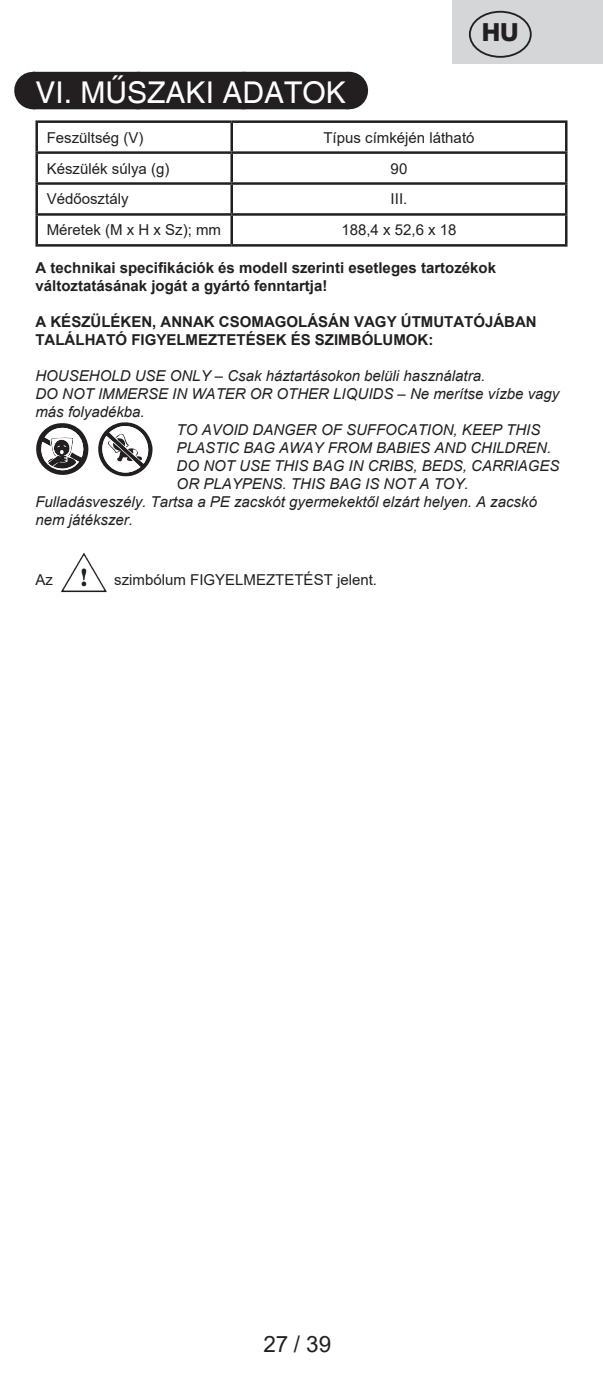
<style>
.page{position:relative;width:603px;height:1382px;background:#fff}
.page>*{position:absolute;margin:0;border:0;box-sizing:border-box;transform-origin:0 0}
.Grafický_nadpis_ETA{font:30px "Helvetica";color:#fff}
.t1{font:800 25px "Helvetica Neue OT";color:#231f20}
.t2{font:22.5px "Arial";color:#231f20}
.Normální{font:italic 15px/18px "Arial";color:#231f20}
.Normální-2{font:700 15px/18px "Arial";color:#231f20}
.Normální-3{font:15px "Arial";color:#231f20}
</style>
<div class="page">
<div style="left:451px;top:0;width:151px;height:63px;background:#d5d6d8"></div>
<div style="left:468px;top:11px;width:63px;height:47px;border:2px solid #231f20;border-radius:50%"></div>
<div style="left:33px;top:72px;width:315px;height:37px;background:#231f20"></div>
<hr style="left:348px;top:72px;width:1px;height:37px;background:#231f20">
<hr style="left:35px;top:120px;width:196px;height:3px;background:#231f20">
<hr style="left:35px;top:123px;width:3px;height:28px;background:#231f20">
<hr style="left:231px;top:120px;width:336px;height:3px;background:#231f20">
<hr style="left:230px;top:123px;width:3px;height:28px;background:#231f20">
<hr style="left:564px;top:123px;width:3px;height:28px;background:#231f20">
<hr style="left:35px;top:151px;width:196px;height:3px;background:#231f20">
<hr style="left:35px;top:154px;width:3px;height:28px;background:#231f20">
<hr style="left:231px;top:151px;width:336px;height:3px;background:#231f20">
<hr style="left:230px;top:154px;width:3px;height:28px;background:#231f20">
<hr style="left:564px;top:154px;width:3px;height:28px;background:#231f20">
<hr style="left:35px;top:182px;width:196px;height:3px;background:#231f20">
<hr style="left:35px;top:185px;width:3px;height:28px;background:#231f20">
<hr style="left:231px;top:182px;width:336px;height:3px;background:#231f20">
<hr style="left:230px;top:185px;width:3px;height:28px;background:#231f20">
<hr style="left:564px;top:185px;width:3px;height:28px;background:#231f20">
<hr style="left:35px;top:213px;width:196px;height:3px;background:#231f20">
<hr style="left:35px;top:216px;width:3px;height:28px;background:#231f20">
<hr style="left:231px;top:213px;width:336px;height:3px;background:#231f20">
<hr style="left:230px;top:216px;width:3px;height:28px;background:#231f20">
<hr style="left:564px;top:216px;width:3px;height:28px;background:#231f20">
<hr style="left:35px;top:244px;width:196px;height:3px;background:#231f20">
<hr style="left:231px;top:244px;width:336px;height:3px;background:#231f20">
<svg style="left:98px;top:422px;width:55px;height:55px"></svg>
<svg style="left:36px;top:423px;width:53px;height:52px"></svg>
<img style="left:61px;top:552px;width:46px;height:41px">
<h2 class="t1" style="left:481px;top:17px;width:39px">HU</h2>
<p class="Grafický_nadpis_ETA" style="left:35px;top:75px;width:312px">VI. MŰSZAKI ADATOK</p>
<p class="Normální-3" style="left:47px;top:127px;width:98px">Feszültség (V)</p>
<p class="Normální-3" style="left:323px;top:127px;width:152px">Típus címkéjén látható</p>
<p class="Normální-3" style="left:47px;top:158px;width:124px">Készülék súlya (g)</p>
<p class="Normální-3" style="left:390px;top:158px;width:18px">90</p>
<p class="Normální-3" style="left:47px;top:189px;width:83px">Védőosztály</p>
<p class="Normální-3" style="left:390px;top:189px;width:18px">III.</p>
<p class="Normální-3" style="left:47px;top:220px;width:176px">Méretek (M x H x Sz); mm</p>
<p class="Normální-3" style="left:341px;top:220px;width:117px">188,4 x 52,6 x 18</p>
<p class="Normální-2" style="left:35px;top:259px;width:462px">A technikai specifikációk és modell szerinti esetleges tartozékok változtatásának jogát a gyártó fenntartja!</p>
<p class="Normální-2" style="left:35px;top:313px;width:502px">A KÉSZÜLÉKEN, ANNAK CSOMAGOLÁSÁN VAGY ÚTMUTATÓJÁBAN<br>TALÁLHATÓ FIGYELMEZTETÉSEK ÉS SZIMBÓLUMOK:</p>
<p class="Normální" style="left:35px;top:367px;width:451px">HOUSEHOLD USE ONLY – Csak háztartásokon belüli használatra.</p>
<p class="Normální" style="left:35px;top:385px;width:525px">DO NOT IMMERSE IN WATER OR OTHER LIQUIDS – Ne merítse vízbe vagy más folyadékba.</p>
<p class="Normální" style="left:176px;top:421px;width:365px">TO AVOID DANGER OF SUFFOCATION, KEEP THIS</p>
<p class="Normální" style="left:176px;top:439px;width:376px">PLASTIC BAG AWAY FROM BABIES AND CHILDREN.</p>
<p class="Normální" style="left:176px;top:457px;width:384px">DO NOT USE THIS BAG IN CRIBS, BEDS, CARRIAGES</p>
<p class="Normální" style="left:176px;top:475px;width:293px">OR PLAYPENS. THIS BAG IS NOT A TOY.</p>
<p class="Normální" style="left:35px;top:493px;width:503px">Fulladásveszély. Tartsa a PE zacskót gyermekektől elzárt helyen. A zacskó</p>
<p class="Normální" style="left:35px;top:511px;width:99px">nem játékszer.</p>
<p class="Normální-3" style="left:35px;top:570px;width:19px">Az</p>
<p class="Normální-3" style="left:114px;top:570px;width:264px">szimbólum FIGYELMEZTETÉST jelent.</p>
<h3 class="t2" style="left:263px;top:1329px;width:69px">27 / 39</h3>
</div>
